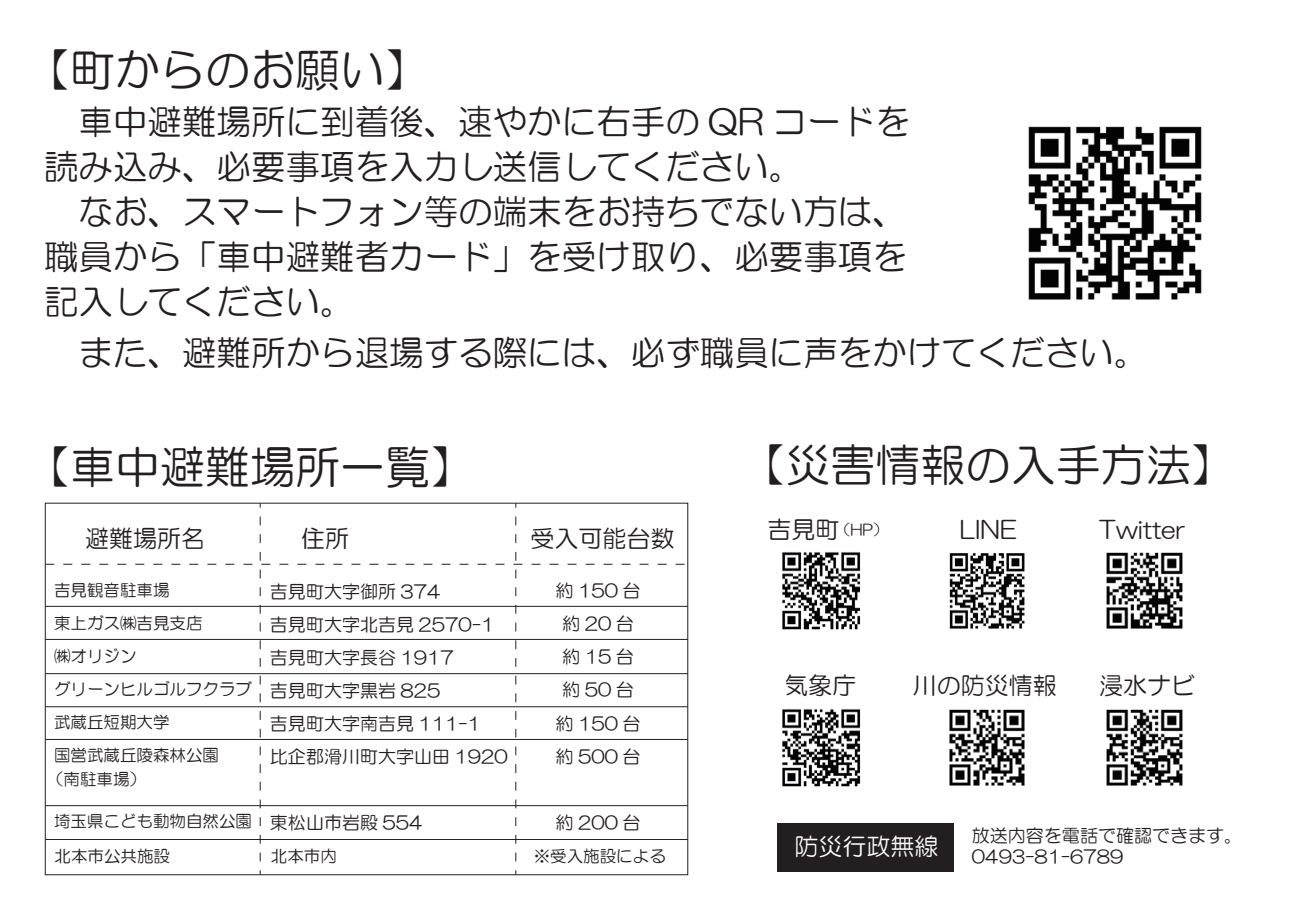
<style>
.page{position:relative;width:1289px;height:919px;background:#fff}
.page>*{position:absolute;margin:0;border:0;box-sizing:border-box;transform-origin:0 0}
.t1{font:45px "HG Maru Gothic MPRO";color:#231f20}
.t2{font:34.5px/45px "HG Maru Gothic MPRO";color:#231f20}
.t3{font:24px "HG Maru Gothic MPRO";color:#231f20}
.t4{font:24px "HG Maru Gothic MPRO";color:#fff}
.t5{font:18px/33px "HG Maru Gothic MPRO";color:#231f20}
.t6{font:16.5px/33px "HG Maru Gothic MPRO";color:#231f20}
.t7{font:15px "HG Maru Gothic MPRO";color:#231f20}
.s1{font-size:24px}
</style>
<div class="page">
<img style="left:782px;top:709px;width:79px;height:78px">
<img style="left:949px;top:709px;width:76px;height:77px">
<img style="left:1106px;top:709px;width:77px;height:77px">
<img style="left:782px;top:552px;width:79px;height:78px">
<img style="left:949px;top:553px;width:76px;height:76px">
<img style="left:1106px;top:552px;width:77px;height:77px">
<svg style="left:47px;top:516px;width:639px;height:357px"></svg>
<hr style="left:45px;top:606px;width:642px;height:1px;background:#231f20">
<hr style="left:45px;top:639px;width:642px;height:1px;background:#231f20">
<hr style="left:45px;top:673px;width:642px;height:1px;background:#231f20">
<hr style="left:45px;top:706px;width:642px;height:1px;background:#231f20">
<hr style="left:45px;top:739px;width:642px;height:1px;background:#231f20">
<hr style="left:45px;top:839px;width:642px;height:1px;background:#231f20">
<hr style="left:45px;top:805px;width:642px;height:1px;background:#231f20">
<img style="left:1028px;top:126px;width:174px;height:174px">
<div style="left:777px;top:823px;width:176px;height:48px;background:#231f20"></div>
<h1 class="t1" style="left:25px;top:47px;width:406px">【町からのお願い】</h1>
<h2 class="t2" style="left:44px;top:99px;width:867px">　車中避難場所に到着後、速やかに右手の QR コードを読み込み、必要事項を入力し送信してください。<br>　なお、スマートフォン等の端末をお持ちでない方は、職員から「車中避難者カード」を受け取り、必要事項を記入してください。</h2>
<h2 class="t2" style="left:44px;top:329px;width:1105px">　また、避難所から退場する際には、必ず職員に声をかけてください。</h2>
<h1 class="t1" style="left:25px;top:444px;width:451px">【車中避難場所一覧】</h1>
<h1 class="t1" style="left:740px;top:443px;width:497px">【災害情報の入手方法】</h1>
<h3 class="t3" style="left:85px;top:526px;width:122px">避難場所名</h3>
<h3 class="t3" style="left:301px;top:526px;width:49px">住所</h3>
<h3 class="t3" style="left:530px;top:526px;width:145px">受入可能台数</h3>
<p class="t6" style="left:54px;top:573px;width:200px">吉見観音駐車場<br>東上ガス㈱吉見支店<br>㈱オリジン<br>グリーンヒルゴルフクラブ武蔵丘短期大学<br>国営武蔵丘陵森林公園</p>
<p class="t5" style="left:555px;top:574px;width:87px;text-align:center">約 150 台約20台約15台約50台約 150 台約 500 台</p>
<p class="t5" style="left:270px;top:574px;width:239px">吉見町大字御所 374<br>吉見町大字北吉見 2570-1吉見町大字長谷 1917<br>吉見町大字黒岩 825<br>吉見町大字南吉見 111-1<br>比企郡滑川町大字山田 1920</p>
<p class="t6" style="left:47px;top:762px;width:100px">（南駐車場）</p>
<p class="t7" style="left:767px;top:522px;width:122px"><span class="s1">吉見町</span>（HP）</p>
<h3 class="t3" style="left:960px;top:517px;width:58px">LINE</h3>
<h3 class="t3" style="left:1098px;top:517px;width:88px">Twitter</h3>
<h3 class="t3" style="left:784px;top:673px;width:73px">気象庁</h3>
<h3 class="t3" style="left:912px;top:673px;width:145px">川の防災情報</h3>
<h3 class="t3" style="left:1099px;top:673px;width:97px">浸水ナビ</h3>
<p class="t6" style="left:54px;top:804px;width:200px">埼玉県こども動物自然公園</p>
<p class="t5" style="left:555px;top:805px;width:87px">約 200 台</p>
<p class="t5" style="left:270px;top:805px;width:154px">東松山市岩殿 554</p>
<p class="t5" style="left:971px;top:818px;width:271px">放送内容を電話で確認できます。</p>
<h3 class="t4" style="left:794px;top:834px;width:145px">防災行政無線</h3>
<p class="t6" style="left:55px;top:839px;width:117px">北本市公共施設</p>
<p class="t6" style="left:271px;top:839px;width:67px">北本市内</p>
<p class="t6" style="left:534px;top:839px;width:133px">※受入施設による</p>
<p class="t5" style="left:971px;top:839px;width:153px">0493-81-6789</p>
</div>
